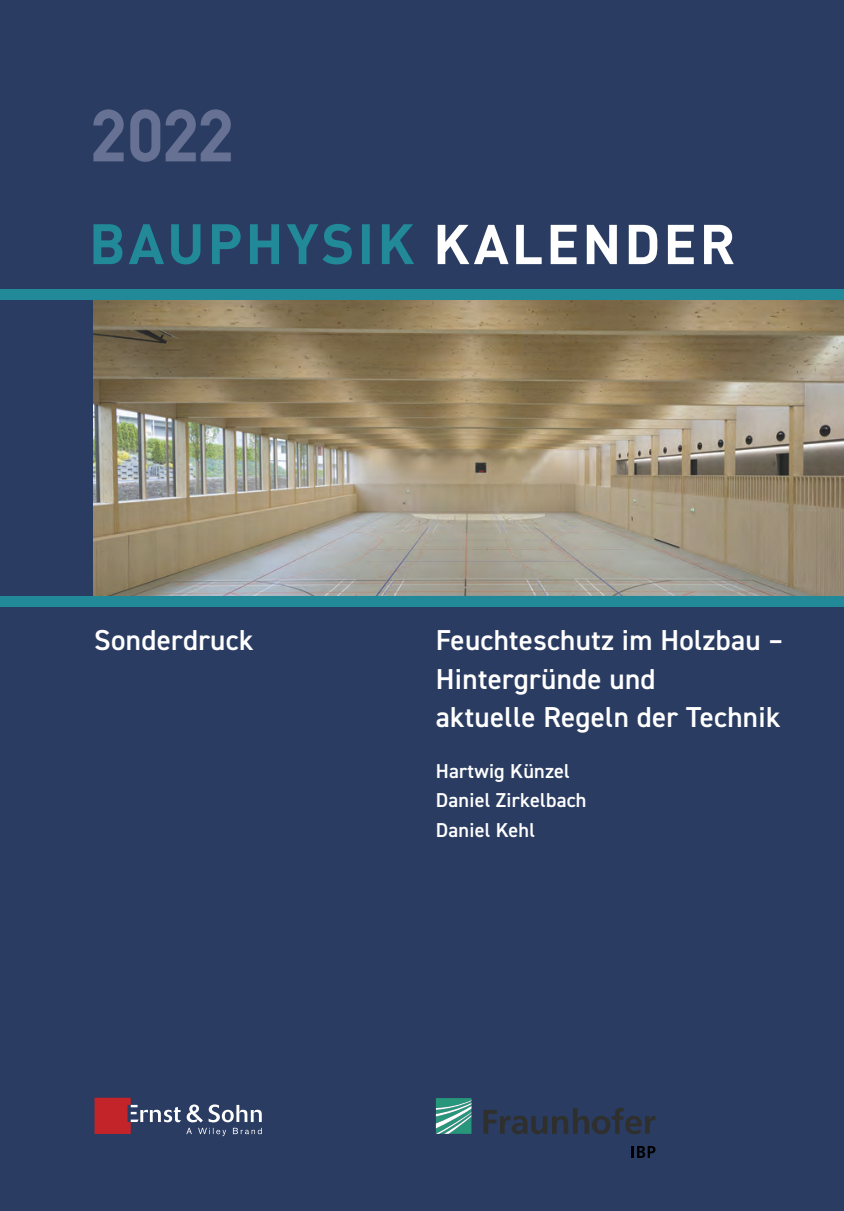
<style>
.page{position:relative;width:844px;height:1211px;background:#fff}
.page>*{position:absolute;margin:0;border:0;box-sizing:border-box;transform-origin:0 0}
.t1{font:70px "DIN Mittelschrift Std";color:#667194}
.t2{font:600 28.88px/38.5px "DIN2014";letter-spacing:.01em;color:#fff}
.t3{font:600 20.12px/29.8px "DIN2014";letter-spacing:.01em;color:#fff}
</style>
<div class="page">
<div style="left:0;top:0;width:843px;height:1210px;background:#2a3c61"></div>
<svg style="left:437px;top:225px;width:296px;height:39px"></svg>
<svg style="left:93px;top:224px;width:321px;height:40px"></svg>
<svg style="left:94px;top:1097px;width:168px;height:39px"></svg>
<img style="left:93px;top:300px;width:750px;height:296px">
<div style="left:0;top:596px;width:843px;height:11px;background:#218998"></div>
<div style="left:0;top:289px;width:843px;height:11px;background:#218998"></div>
<svg style="left:93px;top:109px;width:138px;height:53px"></svg>
<svg style="left:436px;top:1098px;width:35px;height:35px"></svg>
<svg style="left:483px;top:1108px;width:172px;height:26px"></svg>
<svg style="left:631px;top:1146px;width:24px;height:11px"></svg>
<h1 class="t1" style="left:92px;top:95px;width:142px">2022</h1>
<p class="t2" style="left:94px;top:620px;width:160px">Sonderdruck</p>
<p class="t2" style="left:436px;top:620px;width:349px">Feuchteschutz im Holzbau –<br>Hintergründe und<br>aktuelle Regeln der Technik</p>
<p class="t3" style="left:436px;top:755px;width:152px">Hartwig Künzel<br>Daniel Zirkelbach<br>Daniel Kehl</p>
</div>
